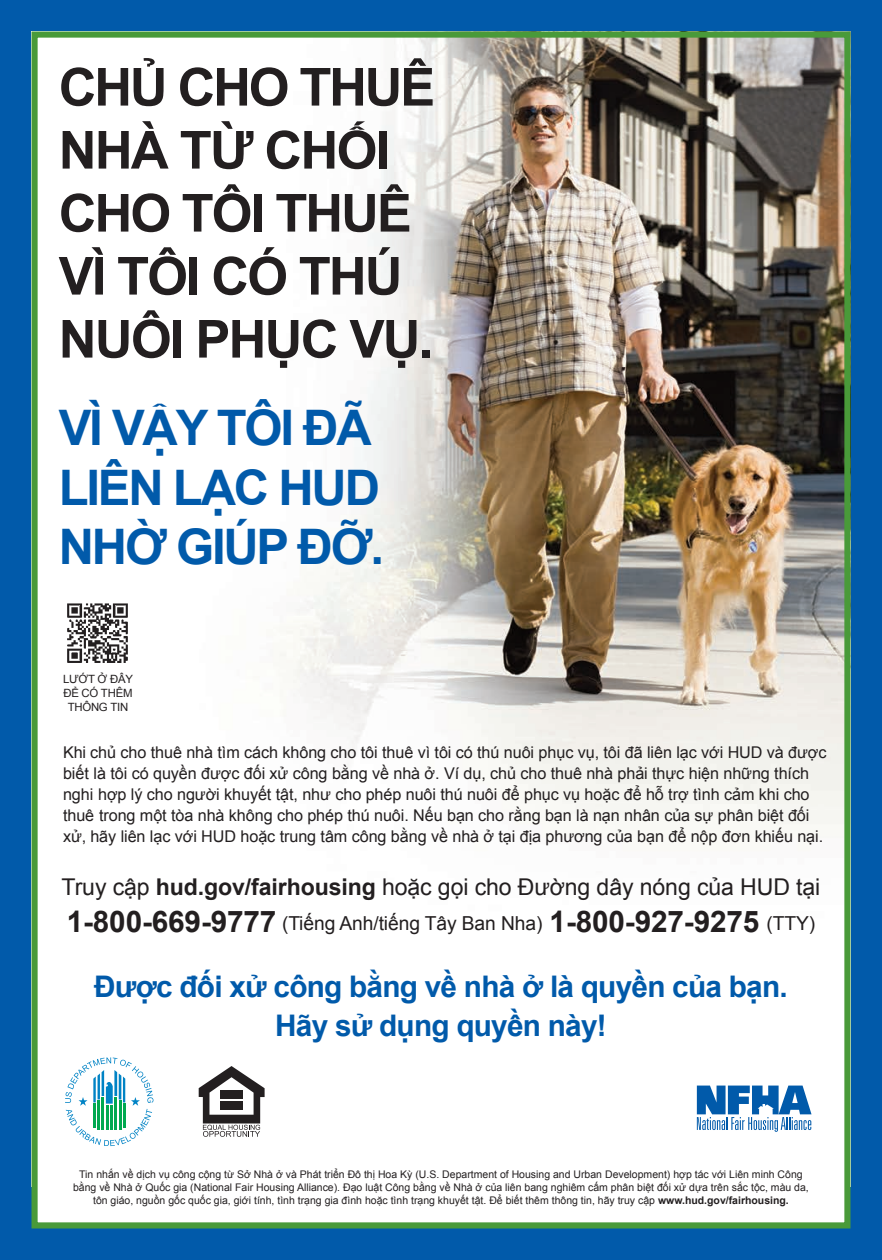
<style>
.page{position:relative;width:882px;height:1260px;background:#015aaa}
.page>*{position:absolute;margin:0;border:0;box-sizing:border-box;transform-origin:0 0}
.t1{font:700 52.5px/63px "Arial";letter-spacing:-.04em;color:#231f20}
.t2{font:700 49px/59.5px "Arial";letter-spacing:-.045em;color:#015aaa}
.t3{font:700 29.75px/38.5px "Arial";letter-spacing:-.025em;color:#015aaa;text-align:center}
.t4{font:23.1px "Arial";letter-spacing:-.005em;color:#231f20}
.t5{font:19.25px "Arial";letter-spacing:-.005em;color:#231f20}
.t6{font:16.1px/21px "Arial";letter-spacing:-.005em;color:#231f20}
.t7{font:11.38px/14px "Arial";letter-spacing:-.02em;color:#231f20;text-align:center}
.t8{font:10.5px/13.1px "Arial";color:#231f20;text-align:center}
.s1{font-weight:700}
.s2{font-weight:700;font-size:29.75px}
</style>
<div class="page">
<div style="left:34px;top:34px;width:813px;height:1191px;background:#fff"></div>
<img style="left:110px;top:32px;width:741px;height:1154px">
<div style="left:32px;top:32px;width:818px;height:1196px;border:6px solid #499a39"></div>
<svg style="left:65px;top:1057px;width:88px;height:89px"></svg>
<hr style="left:93px;top:1104px;width:3px;height:24px;background:#00a950">
<hr style="left:98px;top:1101px;width:2px;height:29px;background:#00a950">
<hr style="left:102px;top:1097px;width:2px;height:33px;background:#00a950">
<hr style="left:119px;top:1101px;width:2px;height:29px;background:#00a950">
<hr style="left:123px;top:1104px;width:2px;height:24px;background:#00a950">
<hr style="left:114px;top:1097px;width:3px;height:33px;background:#00a950">
<hr style="left:106px;top:1105px;width:3px;height:25px;background:#00a950">
<hr style="left:110px;top:1105px;width:3px;height:25px;background:#00a950">
<svg style="left:199px;top:1066px;width:66px;height:71px"></svg>
<svg style="left:697px;top:1086px;width:115px;height:46px"></svg>
<img style="left:67px;top:595px;width:68px;height:76px">
<h1 class="t1" style="left:59px;top:57px;width:378px">CHỦ CHO THUÊ<br>NHÀ TỪ CHỐI<br>CHO TÔI THUÊ<br>VÌ TÔI CÓ THÚ<br>NUÔI PHỤC VỤ.</h1>
<h2 class="t2" style="left:59px;top:400px;width:327px">VÌ VẬY TÔI ĐÃ<br>LIÊN LẠC HUD<br>NHỜ GIÚP ĐỠ.</h2>
<p class="t7" style="left:63px;top:672px;width:71px">LƯỚT Ở ĐÂY<br>ĐỂ CÓ THÊM<br>THÔNG TIN</p>
<p class="t6" style="left:63px;top:742px;width:765px">Khi chủ cho thuê nhà tìm cách không cho tôi thuê vì tôi có thú nuôi phục vụ, tôi đã liên lạc với HUD và được biết là tôi có quyền được đối xử công bằng về nhà ở. Ví dụ, chủ cho thuê nhà phải thực hiện những thích nghi hợp lý cho người khuyết tật, như cho phép nuôi thú nuôi để phục vụ hoặc để hỗ trợ tình cảm khi cho thuê trong một tòa nhà không cho phép thú nuôi. Nếu bạn cho rằng bạn là nạn nhân của sự phân biệt đối xử, hãy liên lạc với HUD hoặc trung tâm công bằng về nhà ở tại địa phương của bạn để nộp đơn khiếu nại.</p>
<h1 class="t4" style="left:62px;top:872px;width:760px">Truy cập <span class="s1">hud.gov/fairhousing</span> hoặc gọi cho Đường dây nóng của HUD tại</h1>
<h1 class="t5" style="left:67px;top:911px;width:750px"><span class="s2">1-800-669-9777</span> (Tiếng Anh/tiếng Tây Ban Nha) <span class="s2">1-800-927-9275</span> (TTY)</h1>
<h2 class="t3" style="left:94px;top:969px;width:695px">Được đối xử công bằng về nhà ở là quyền của bạn.<br>Hãy sử dụng quyền này!</h2>
<p class="t8" style="left:73px;top:1168px;width:737px">Tin nhắn về dịch vụ công cộng từ Sở Nhà ở và Phát triển Đô thị Hoa Kỳ (U.S. Department of Housing and Urban Development) hợp tác với Liên minh Công bằng về Nhà ở Quốc gia (National Fair Housing Alliance). Đạo luật Công bằng về Nhà ở của liên bang nghiêm cấm phân biệt đối xử dựa trên sắc tộc, màu da, tôn giáo, nguồn gốc quốc gia, giới tính, tình trạng gia đình hoặc tình trạng khuyết tật. Để biết thêm thông tin, hãy truy cập <span class="s1">www.hud.gov/fairhousing.</span></p>
</div>
